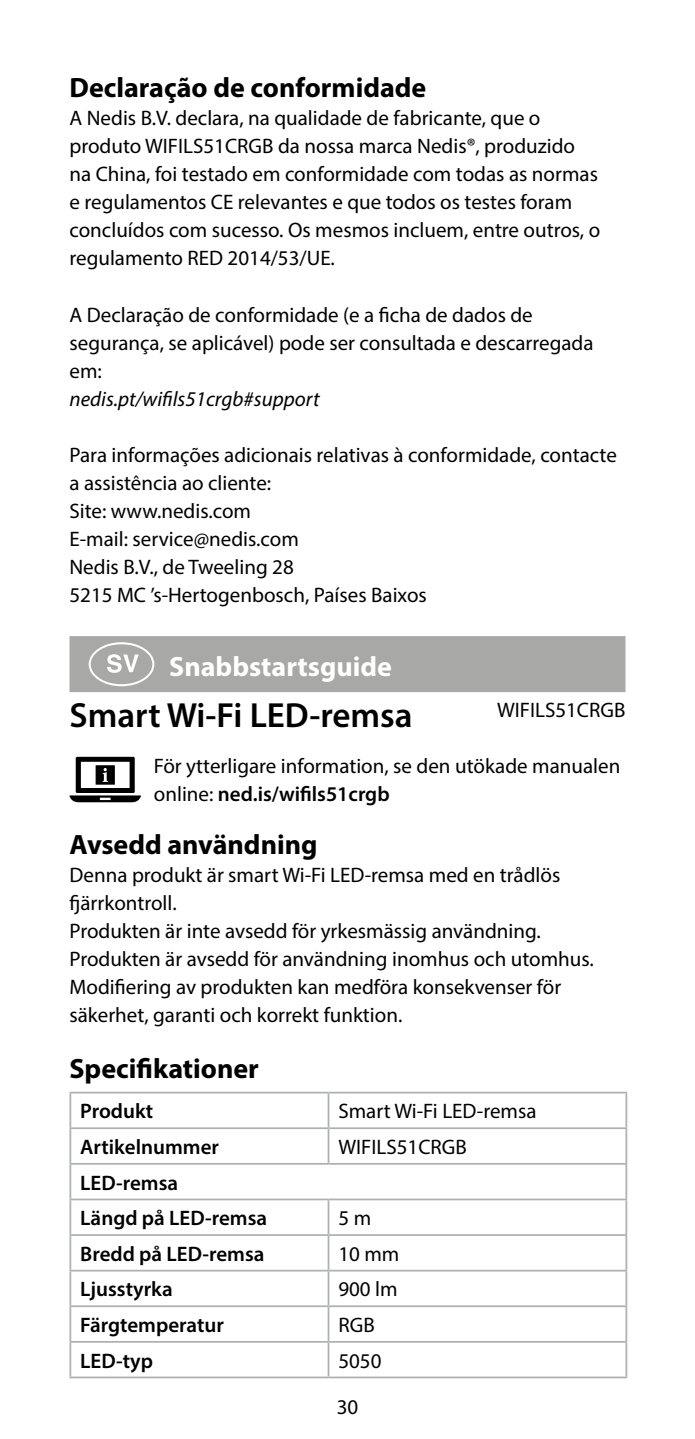
<style>
.page{position:relative;width:695px;height:1439px;background:#fff}
.page>*{position:absolute;margin:0;border:0;box-sizing:border-box;transform-origin:0 0}
.t1{font:63px "manualise countrycodes";color:#fff}
.t2{font:600 35px "Myriad Pro";color:#000}
.t3{font:700 28px "Myriad Pro";color:#000}
.t4{font:700 28px "Myriad Pro";color:#fff}
.t5{font:21px/28px "Myriad Pro";color:#000}
.t6{font:600 21px/35.7px "Myriad Pro";color:#000}
.t7{font:italic 21px "Myriad Pro";color:#000}
.s1{font-weight:600}
</style>
<div class="page">
<div style="left:69px;top:636px;width:556px;height:56px;background:#a8a8a7"></div>
<svg style="left:69px;top:757px;width:72px;height:45px"></svg>
<hr style="left:69px;top:1091px;width:259px;height:2px;background:#abb2b0">
<hr style="left:69px;top:1093px;width:2px;height:34px;background:#abb2b0">
<hr style="left:328px;top:1091px;width:299px;height:2px;background:#abb2b0">
<hr style="left:327px;top:1093px;width:2px;height:34px;background:#abb2b0">
<hr style="left:625px;top:1093px;width:2px;height:34px;background:#abb2b0">
<hr style="left:69px;top:1127px;width:259px;height:2px;background:#abb2b0">
<hr style="left:69px;top:1129px;width:2px;height:34px;background:#abb2b0">
<hr style="left:328px;top:1127px;width:299px;height:2px;background:#abb2b0">
<hr style="left:327px;top:1129px;width:2px;height:34px;background:#abb2b0">
<hr style="left:625px;top:1129px;width:2px;height:34px;background:#abb2b0">
<hr style="left:69px;top:1163px;width:259px;height:1px;background:#abb2b0">
<hr style="left:69px;top:1164px;width:2px;height:34px;background:#abb2b0">
<hr style="left:328px;top:1163px;width:299px;height:1px;background:#abb2b0">
<hr style="left:625px;top:1164px;width:2px;height:34px;background:#abb2b0">
<hr style="left:69px;top:1198px;width:259px;height:2px;background:#abb2b0">
<hr style="left:69px;top:1200px;width:2px;height:34px;background:#abb2b0">
<hr style="left:328px;top:1198px;width:299px;height:2px;background:#abb2b0">
<hr style="left:327px;top:1200px;width:2px;height:34px;background:#abb2b0">
<hr style="left:625px;top:1200px;width:2px;height:34px;background:#abb2b0">
<hr style="left:69px;top:1234px;width:259px;height:2px;background:#abb2b0">
<hr style="left:69px;top:1236px;width:2px;height:33px;background:#abb2b0">
<hr style="left:328px;top:1234px;width:299px;height:2px;background:#abb2b0">
<hr style="left:327px;top:1236px;width:2px;height:33px;background:#abb2b0">
<hr style="left:625px;top:1236px;width:2px;height:33px;background:#abb2b0">
<hr style="left:69px;top:1269px;width:259px;height:2px;background:#abb2b0">
<hr style="left:69px;top:1271px;width:2px;height:34px;background:#abb2b0">
<hr style="left:328px;top:1269px;width:299px;height:2px;background:#abb2b0">
<hr style="left:327px;top:1271px;width:2px;height:34px;background:#abb2b0">
<hr style="left:625px;top:1271px;width:2px;height:34px;background:#abb2b0">
<hr style="left:69px;top:1305px;width:259px;height:2px;background:#abb2b0">
<hr style="left:69px;top:1307px;width:2px;height:34px;background:#abb2b0">
<hr style="left:328px;top:1305px;width:299px;height:2px;background:#abb2b0">
<hr style="left:327px;top:1307px;width:2px;height:34px;background:#abb2b0">
<hr style="left:625px;top:1307px;width:2px;height:34px;background:#abb2b0">
<hr style="left:69px;top:1341px;width:259px;height:1px;background:#abb2b0">
<hr style="left:69px;top:1342px;width:2px;height:34px;background:#abb2b0">
<hr style="left:328px;top:1341px;width:299px;height:1px;background:#abb2b0">
<hr style="left:327px;top:1342px;width:2px;height:34px;background:#abb2b0">
<hr style="left:625px;top:1342px;width:2px;height:34px;background:#abb2b0">
<hr style="left:69px;top:1376px;width:259px;height:2px;background:#abb2b0">
<hr style="left:328px;top:1376px;width:299px;height:2px;background:#abb2b0">
<h3 class="t3" style="left:69px;top:70px;width:358px">Declaração de conformidade</h3>
<p class="t5" style="left:69px;top:104px;width:532px">A Nedis B.V. declara, na qualidade de fabricante, que o produto WIFILS51CRGB da nossa marca Nedis®, produzido na China, foi testado em conformidade com todas as normas e regulamentos CE relevantes e que todos os testes foram concluídos com sucesso. Os mesmos incluem, entre outros, o regulamento RED 2014/53/UE.</p>
<p class="t5" style="left:69px;top:300px;width:525px">A Declaração de conformidade (e a ficha de dados de segurança, se aplicável) pode ser consultada e descarregada em:</p>
<p class="t7" style="left:69px;top:385px;width:251px">nedis.pt/wifils51crgb#support</p>
<p class="t5" style="left:69px;top:440px;width:549px">Para informações adicionais relativas à conformidade, contacte a assistência ao cliente:<br>Site: www.nedis.com<br>E-mail: service@nedis.com<br>Nedis B.V., de Tweeling 28<br>5215 MC ’s-Hertogenbosch, Países Baixos</p>
<h1 class="t1" style="left:79px;top:627px;width:86px">e</h1>
<h3 class="t4" style="left:169px;top:648px;width:224px">Snabbstartsguide</h3>
<h2 class="t2" style="left:69px;top:693px;width:344px">Smart Wi-Fi LED-remsa</h2>
<p class="t5" style="left:497px;top:695px;width:130px">WIFILS51CRGB</p>
<p class="t5" style="left:154px;top:751px;width:468px">För ytterligare information, se den utökade manualen online: <span class="s1">ned.is/wifils51crgb</span></p>
<h3 class="t3" style="left:69px;top:826px;width:249px">Avsedd användning</h3>
<p class="t5" style="left:69px;top:860px;width:526px">Denna produkt är smart Wi-Fi LED-remsa med en trådlös fjärrkontroll.<br>Produkten är inte avsedd för yrkesmässig användning.<br>Produkten är avsedd för användning inomhus och utomhus.<br>Modifiering av produkten kan medföra konsekvenser för säkerhet, garanti och korrekt funktion.</p>
<h3 class="t3" style="left:69px;top:1050px;width:191px">Specifikationer</h3>
<p class="t6" style="left:80px;top:1093px;width:74px">Produkt</p>
<p class="t5" style="left:338px;top:1097px;width:199px">Smart Wi-Fi LED-remsa</p>
<p class="t6" style="left:80px;top:1128px;width:140px">Artikelnummer</p>
<p class="t5" style="left:338px;top:1132px;width:130px">WIFILS51CRGB</p>
<p class="t6" style="left:80px;top:1164px;width:188px">LED-remsa<br>Längd på LED-remsa</p>
<p class="t5" style="left:338px;top:1203px;width:34px">5 m</p>
<p class="t6" style="left:80px;top:1235px;width:186px">Bredd på LED-remsa</p>
<p class="t5" style="left:338px;top:1239px;width:63px">10 mm</p>
<p class="t6" style="left:80px;top:1271px;width:94px">Ljusstyrka</p>
<p class="t5" style="left:338px;top:1275px;width:61px">900 lm</p>
<p class="t6" style="left:80px;top:1306px;width:145px">Färgtemperatur</p>
<p class="t5" style="left:338px;top:1310px;width:38px">RGB</p>
<p class="t6" style="left:80px;top:1342px;width:74px">LED-typ</p>
<p class="t5" style="left:338px;top:1346px;width:45px">5050</p>
<p class="t5" style="left:336px;top:1392px;width:23px">30</p>
</div>
